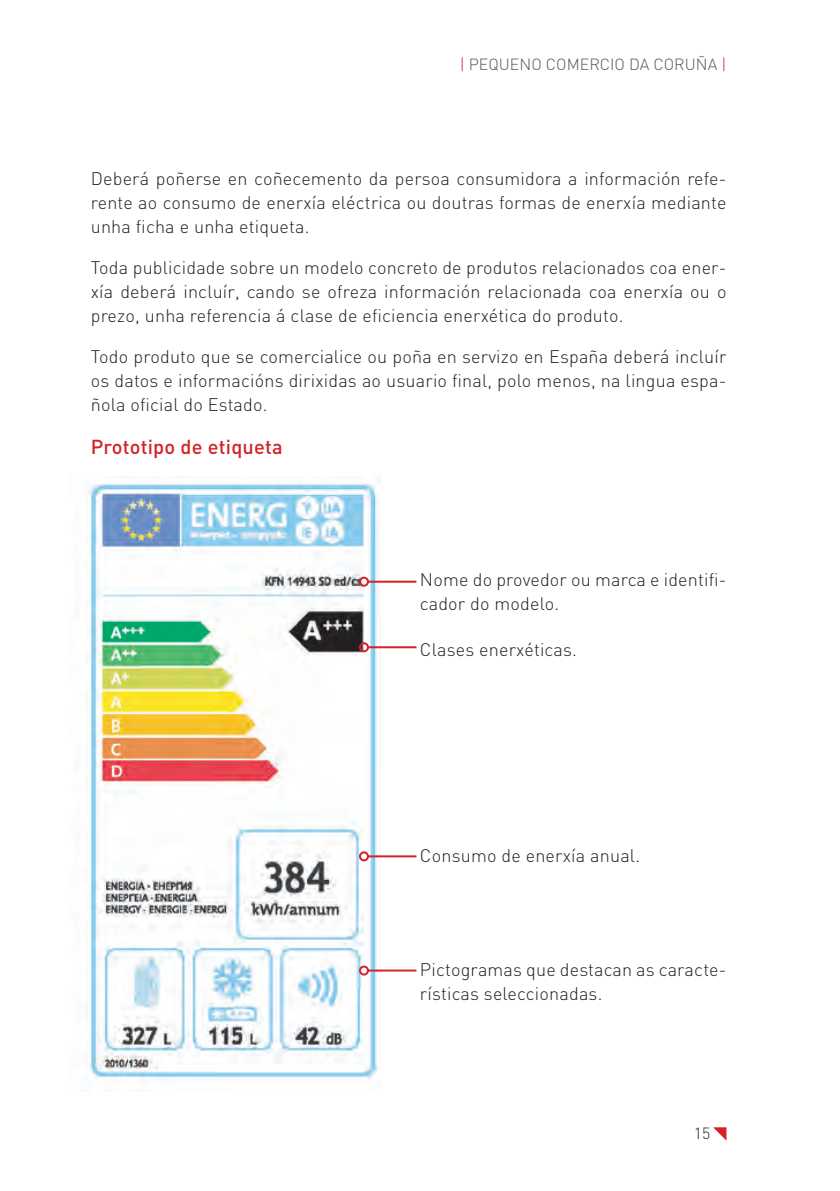
<style>
.page{position:relative;width:840px;height:1191px;background:#fff}
.page>*{position:absolute;margin:0;border:0;box-sizing:border-box;transform-origin:0 0}
.t1{font:500 20px "DIN";letter-spacing:.01em;color:#d1232a}
.t2{font:300 18px/24px "DIN";letter-spacing:.01em;color:#231f20;text-align:justify}
.t3{font:300 16px "DIN";color:#57585a}
.t4{font:300 16px "DIN";color:#231f20}
.s1{color:#d1232a}
</style>
<div class="page">
<svg style="left:713px;top:1127px;width:13px;height:13px"></svg>
<img style="left:76px;top:475px;width:304px;height:616px">
<hr style="left:368px;top:855px;width:48px;height:2px;background:#d1232a">
<div style="left:359px;top:851px;width:10px;height:10px;border:2px solid #d1232a;border-radius:50%"></div>
<hr style="left:368px;top:646px;width:48px;height:2px;background:#d1232a">
<div style="left:359px;top:642px;width:10px;height:10px;border:2px solid #d1232a;border-radius:50%"></div>
<hr style="left:368px;top:580px;width:48px;height:2px;background:#d1232a">
<div style="left:359px;top:576px;width:10px;height:10px;border:2px solid #d1232a;border-radius:50%"></div>
<hr style="left:368px;top:969px;width:48px;height:2px;background:#d1232a">
<div style="left:359px;top:965px;width:10px;height:10px;border:2px solid #d1232a;border-radius:50%"></div>
<p class="t3" style="left:459px;top:54px;width:268px"><span class="s1">|</span> PEQUENO COMERCIO DA CORUÑA <span class="s1">|</span></p>
<p class="t2" style="left:91px;top:166px;width:636px">Deberá poñerse en coñecemento da persoa consumidora a información refe&shy;rente ao consumo de enerxía eléctrica ou doutras formas de enerxía mediante unha ficha e unha etiqueta.</p>
<p class="t2" style="left:91px;top:255px;width:636px">Toda publicidade sobre un modelo concreto de produtos relacionados coa ener&shy;xía deberá incluír, cando se ofreza información relacionada coa enerxía ou o prezo, unha referencia á clase de eficiencia enerxética do produto.</p>
<p class="t2" style="left:91px;top:344px;width:636px">Todo produto que se comercialice ou poña en servizo en España deberá incluír os datos e informacións dirixidas ao usuario final, polo menos, na lingua espa&shy;ñola oficial do Estado.</p>
<p class="t1" style="left:91px;top:434px;width:193px">Prototipo de etiqueta</p>
<p class="t2" style="left:420px;top:567px;width:308px">Nome do provedor ou marca e identifi&shy;cador do modelo.</p>
<p class="t2" style="left:420px;top:637px;width:158px">Clases enerxéticas.</p>
<p class="t2" style="left:420px;top:843px;width:221px">Consumo de enerxía anual.</p>
<p class="t2" style="left:420px;top:957px;width:308px">Pictogramas que destacan as caracte&shy;rísticas seleccionadas.</p>
<p class="t4" style="left:693px;top:1123px;width:18px">15</p>
</div>
